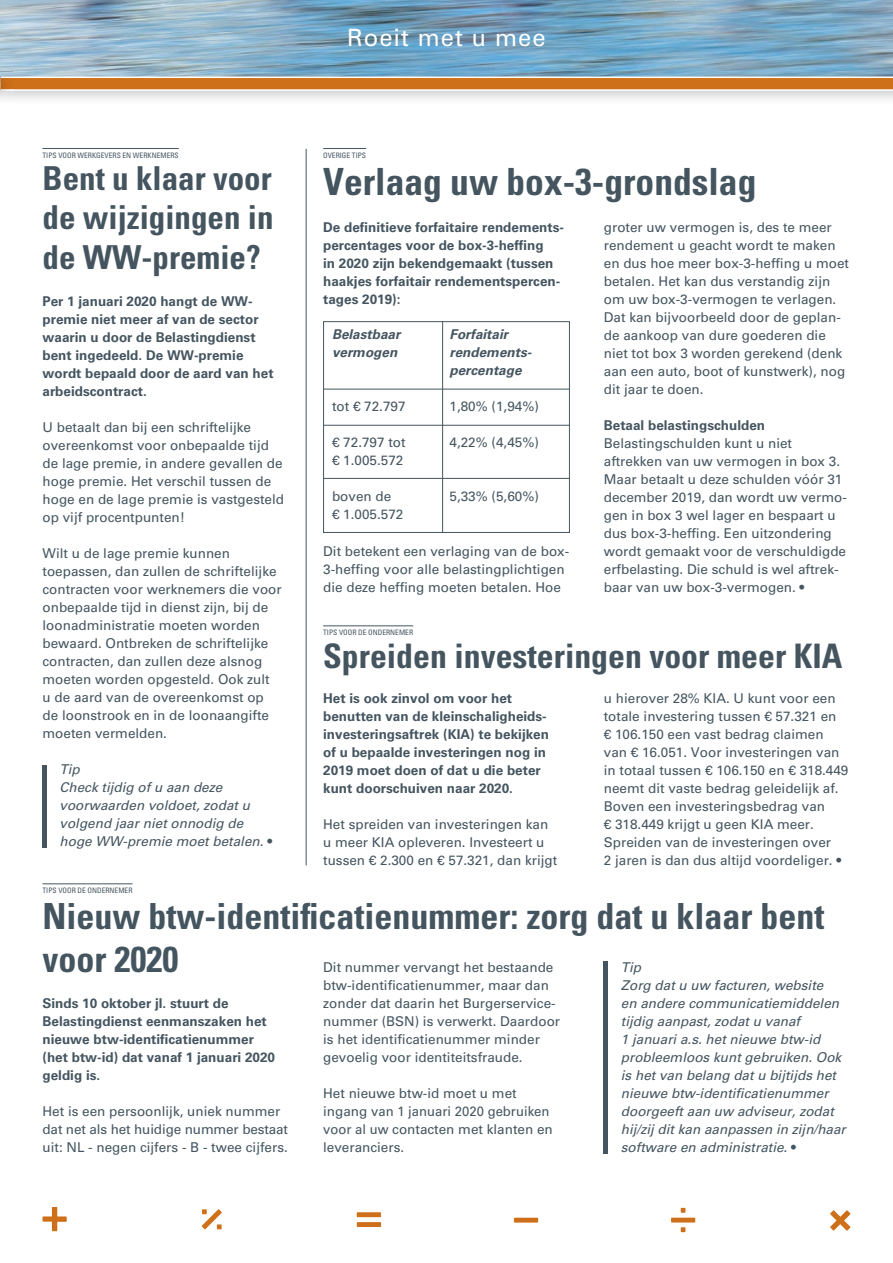
<style>
.page{position:relative;width:893px;height:1263px;background:#fff}
.page>*{position:absolute;margin:0;border:0;box-sizing:border-box;transform-origin:0 0}
.t1{font:700 condensed 37.5px "Univers LT Std";color:#455560}
.t2{font:700 condensed 36px/43.2px "Univers LT Std";color:#455560}
.t3{font:700 condensed 33.75px "Univers LT Std";color:#455560}
.t4{font:700 condensed 33px/39.6px "Univers LT Std";color:#455560;text-align:justify}
.t5{font:24px "Zurich BT";letter-spacing:.05em;color:#fff}
.t6{font:13.5px/18px "Univers LT Std";color:#455560}
.t7{font:700 13.5px/18px "Univers LT Std";color:#455560}
.t8{font:italic 13.5px/18px "Univers LT Std";color:#455560}
.t9{font:italic 700 13.5px/18px "Univers LT Std";color:#455560}
.t10{font:condensed 7.5px "Univers LT Std";color:#455560}
.s1{font-style:normal}
</style>
<div class="page">
<hr style="left:0;top:82px;width:1px;height:1181px;background:#ce6f19">
<svg style="left:43px;top:1207px;width:24px;height:24px"></svg>
<svg style="left:357px;top:1212px;width:24px;height:15px"></svg>
<svg style="left:514px;top:1218px;width:24px;height:4px"></svg>
<svg style="left:671px;top:1208px;width:24px;height:24px"></svg>
<svg style="left:201px;top:1209px;width:21px;height:20px"></svg>
<svg style="left:830px;top:1210px;width:21px;height:21px"></svg>
<img style="left:1px;top:0;width:892px;height:71px">
<img style="left:14px;top:71px;width:879px;height:6px">
<div style="left:1px;top:77px;width:892px;height:13px;background:#ce6f19"></div>
<hr style="left:1px;top:77px;width:892px;height:1px;background:#fff">
<hr style="left:1px;top:89px;width:892px;height:2px;background:#fff">
<hr style="left:0;top:0;width:1px;height:82px;background:#455560">
<img style="left:0;top:71px;width:14px;height:34px">
<svg style="left:0;top:77px;width:14px;height:14px"></svg>
<hr style="left:306px;top:149px;width:1px;height:716px;background:#455560">
<hr style="left:43px;top:148px;width:136px;height:1px;background:#455560">
<hr style="left:43px;top:765px;width:4px;height:83px;background:#455560">
<hr style="left:43px;top:883px;width:90px;height:1px;background:#455560">
<hr style="left:604px;top:961px;width:4px;height:192px;background:#455560">
<hr style="left:323px;top:148px;width:43px;height:1px;background:#455560">
<hr style="left:442px;top:321px;width:1px;height:212px;background:#455560">
<div style="left:323px;top:321px;width:247px;height:212px;border:1px solid #455560"></div>
<hr style="left:324px;top:389px;width:245px;height:1px;background:#455560">
<hr style="left:324px;top:425px;width:245px;height:1px;background:#455560">
<hr style="left:324px;top:478px;width:245px;height:1px;background:#455560">
<hr style="left:323px;top:625px;width:90px;height:1px;background:#455560">
<h3 class="t5" style="left:347px;top:23px;width:200px">Roeit met u mee</h3>
<p class="t10" style="left:43px;top:150px;width:138px">TIPS VOOR WERKGEVERS EN WERKNEMERS</p>
<h3 class="t4" style="left:43px;top:158px;width:233px">Bent u klaar voor de wijzigingen in de WW-premie?</h3>
<p class="t7" style="left:43px;top:292px;width:233px">Per 1 januari 2020 hangt de WW&shy;premie niet meer af van de sector waarin u door de Belastingdienst bent ingedeeld. De WW-premie wordt bepaald door de aard van het arbeidscontract.</p>
<p class="t6" style="left:43px;top:418px;width:243px">U betaalt dan bij een schriftelijke overeenkomst voor onbepaalde tijd de lage premie, in andere gevallen de hoge premie. Het verschil tussen de hoge en de lage premie is vastgesteld op vijf procentpunten!</p>
<p class="t6" style="left:43px;top:544px;width:241px">Wilt u de lage premie kunnen toepassen, dan zullen de schriftelijke contracten voor werknemers die voor onbepaalde tijd in dienst zijn, bij de loonadministratie moeten worden bewaard. Ontbreken de schriftelijke contracten, dan zullen deze alsnog moeten worden opgesteld. Ook zult<br>u de aard van de overeenkomst op de loonstrook en in de loonaangifte moeten vermelden.</p>
<p class="t8" style="left:60px;top:760px;width:214px">Tip<br>Check tijdig of u aan deze voorwaarden voldoet, zodat u volgend jaar niet onnodig de hoge WW-premie moet betalen. <span class="s1">•</span></p>
<p class="t10" style="left:323px;top:150px;width:44px">OVERIGE TIPS</p>
<h1 class="t1" style="left:323px;top:159px;width:435px">Verlaag uw box-3-grondslag</h1>
<p class="t7" style="left:323px;top:219px;width:242px">De definitieve forfaitaire rendements&shy;percentages voor de box-3-heffing<br>in 2020 zijn bekendgemaakt (tussen haakjes forfaitair rendementspercen&shy;tages 2019):</p>
<p class="t9" style="left:332px;top:326px;width:70px">Belastbaar</p>
<p class="t9" style="left:450px;top:326px;width:60px">Forfaitair</p>
<p class="t9" style="left:332px;top:344px;width:67px">vermogen</p>
<p class="t9" style="left:450px;top:344px;width:84px">rendements&shy;percentage</p>
<p class="t6" style="left:332px;top:398px;width:75px">tot € 72.797</p>
<p class="t6" style="left:450px;top:398px;width:91px">1,80% (1,94%)</p>
<p class="t6" style="left:332px;top:434px;width:75px">€ 72.797 tot</p>
<p class="t6" style="left:450px;top:434px;width:91px">4,22% (4,45%)</p>
<p class="t6" style="left:332px;top:452px;width:73px">€ 1.005.572</p>
<p class="t6" style="left:332px;top:488px;width:61px">boven de</p>
<p class="t6" style="left:450px;top:488px;width:91px">5,33% (5,60%)</p>
<p class="t6" style="left:332px;top:506px;width:73px">€ 1.005.572</p>
<p class="t6" style="left:323px;top:543px;width:248px">Dit betekent een verlaging van de box-<br>3-heffing voor alle belastingplichtigen die deze heffing moeten betalen. Hoe</p>
<p class="t6" style="left:604px;top:219px;width:247px">groter uw vermogen is, des te meer rendement u geacht wordt te maken en dus hoe meer box-3-heffing u moet betalen. Het kan dus verstandig zijn om uw box-3-vermogen te verlagen.<br>Dat kan bijvoorbeeld door de geplan&shy;de aankoop van dure goederen die niet tot box 3 worden gerekend (denk aan een auto, boot of kunstwerk), nog dit jaar te doen.</p>
<p class="t7" style="left:604px;top:417px;width:163px">Betaal belastingschulden</p>
<p class="t6" style="left:604px;top:435px;width:245px">Belastingschulden kunt u niet aftrekken van uw vermogen in box 3.<br>Maar betaalt u deze schulden vóór 31 december 2019, dan wordt uw vermo&shy;gen in box 3 wel lager en bespaart u dus box-3-heffing. Een uitzondering wordt gemaakt voor de verschuldigde erfbelasting. Die schuld is wel aftrek&shy;baar van uw box-3-vermogen. •</p>
<p class="t10" style="left:323px;top:627px;width:92px">TIPS VOOR DE ONDERNEMER</p>
<h3 class="t3" style="left:323px;top:635px;width:521px">Spreiden investeringen voor meer KIA</h3>
<p class="t7" style="left:323px;top:689px;width:227px">Het is ook zinvol om voor het benutten van de kleinschaligheids&shy;investeringsaftrek (KIA) te bekijken of u bepaalde investeringen nog in<br>2019 moet doen of dat u die beter kunt doorschuiven naar 2020.</p>
<p class="t6" style="left:323px;top:815px;width:236px">Het spreiden van investeringen kan u meer KIA opleveren. Investeert u tussen € 2.300 en € 57.321, dan krijgt</p>
<p class="t6" style="left:604px;top:689px;width:246px">u hierover 28% KIA. U kunt voor een totale investering tussen € 57.321 en<br>€ 106.150 een vast bedrag claimen van € 16.051. Voor investeringen van in totaal tussen € 106.150 en € 318.449 neemt dit vaste bedrag geleidelijk af.<br>Boven een investeringsbedrag van<br>€ 318.449 krijgt u geen KIA meer.<br>Spreiden van de investeringen over<br>2 jaren is dan dus altijd voordeliger. •</p>
<p class="t10" style="left:43px;top:885px;width:92px">TIPS VOOR DE ONDERNEMER</p>
<h2 class="t2" style="left:43px;top:894px;width:783px">Nieuw btw-identificatienummer: zorg dat u klaar bent voor 2020</h2>
<p class="t6" style="left:323px;top:958px;width:239px">Dit nummer vervangt het bestaande btw-identificatienummer, maar dan zonder dat daarin het Burgerservice&shy;nummer (BSN) is verwerkt. Daardoor is het identificatienummer minder gevoelig voor identiteitsfraude.</p>
<p class="t6" style="left:323px;top:1084px;width:231px">Het nieuwe btw-id moet u met ingang van 1 januari 2020 gebruiken voor al uw contacten met klanten en leveranciers.</p>
<p class="t8" style="left:621px;top:958px;width:227px">Tip<br>Zorg dat u uw facturen, website<br>en andere communicatiemiddelen tijdig aanpast, zodat u vanaf<br>1 januari a.s. het nieuwe btw-id probleemloos kunt gebruiken. Ook is het van belang dat u bijtijds het nieuwe btw-identificatienummer doorgeeft aan uw adviseur, zodat hij/zij dit kan aanpassen in zijn/haar software en administratie. <span class="s1">•</span></p>
<p class="t7" style="left:43px;top:994px;width:234px">Sinds 10 oktober jl. stuurt de<br>Belastingdienst eenmanszaken het nieuwe btw-identificatienummer (het btw-id) dat vanaf 1 januari 2020 geldig is.</p>
<p class="t6" style="left:43px;top:1102px;width:247px">Het is een persoonlijk, uniek nummer dat net als het huidige nummer bestaat uit: NL - negen cijfers - B - twee cijfers.</p>
</div>
